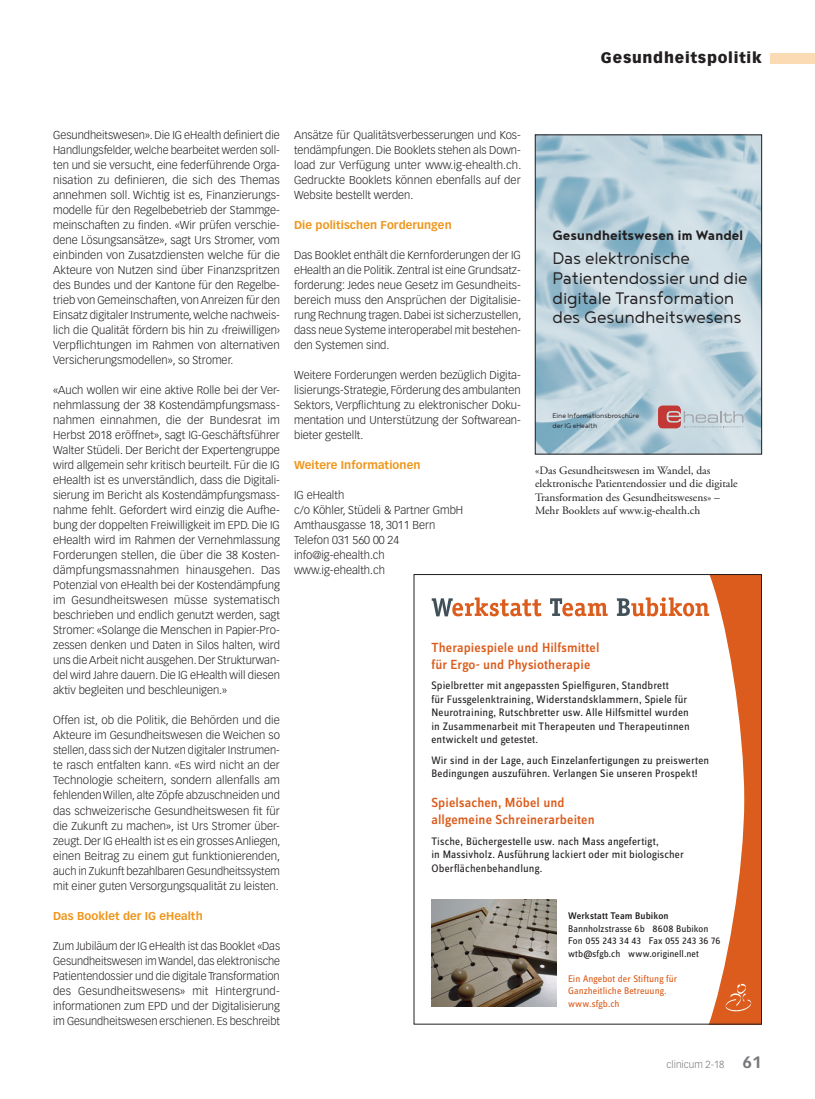
<style>
.page{position:relative;width:815px;height:1099px;background:#fff}
.page>*{position:absolute;margin:0;border:0;box-sizing:border-box;transform-origin:0 0}
.t1{font:300 20.5px/19.8px "Noyh";letter-spacing:-.01em;color:#231f20}
.t2{font:700 16.75px "Noyh";letter-spacing:-.01em;color:#231f20}
.t3{font:900 15px "Vectora LT Std";letter-spacing:.05em;color:#231f20}
.t4{font:500 13.75px/16.5px "Zine Sans Dis";letter-spacing:.01em;color:#db5c1c}
.Lauftext{font:300 11.25px/15px "Vectora LT Std";color:#231f20;text-align:justify}
.t5{font:11.25px/13.5px "Zine Sans Dis";letter-spacing:.015em;color:#231f20}
.Legende{font:11.25px/13.5px "Adobe Garamond Pro";color:#231f20}
.ZT_GP{font:700 11.25px "Vectora LT Std";letter-spacing:.005em;color:#ee961c}
.t6{font:10px/12.5px "Zine Sans Dis";letter-spacing:.01em;color:#231f20}
.t7{font:10px/12.5px "Zine Sans Dis";letter-spacing:.01em;color:#db5c1c}
.t8{font:300 10px "Vectora LT Std";color:#76787b}
.t9{font:300 8.25px/9.9px "Noyh";letter-spacing:-.01em;color:#231f20}
.s1{font-weight:500}
.s2{font-weight:700;font-size:16.25px}
</style>
<div class="page">
<div style="left:770px;top:53px;width:45px;height:10px;background:#fbdbb3"></div>
<img style="left:537px;top:137px;width:223px;height:315px">
<svg style="left:658px;top:405px;width:86px;height:23px;background:#c5b3b7"></svg>
<div style="left:535px;top:135px;width:227px;height:319px;border:1px solid #231f20"></div>
<img style="left:431px;top:899px;width:126px;height:107px">
<svg style="left:432px;top:597px;width:109px;height:19px"></svg>
<svg style="left:550px;top:598px;width:58px;height:18px"></svg>
<svg style="left:617px;top:574px;width:145px;height:450px"></svg>
<h3 class="t3" style="left:601px;top:49px;width:162px">Gesundheitspolitik</h3>
<p class="Lauftext" style="left:53px;top:128px;width:228px">Gesundheitswesen». Die IG eHealth definiert die Handlungsfelder, welche bearbeitet werden soll&shy;ten und sie versucht, eine federführende Orga&shy;nisation zu definieren, die sich des Themas annehmen soll. Wichtig ist es, Finanzierungs&shy;modelle für den Regelbebetrieb der Stammge&shy;meinschaften zu finden. «Wir prüfen verschie&shy;dene Lösungsansätze», sagt Urs Stromer, vom einbinden von Zusatzdiensten welche für die Akteure von Nutzen sind über Finanzspritzen des Bundes und der Kantone für den Regelbe&shy;trieb von Gemeinschaften, von Anreizen für den Einsatz digitaler Instrumente, welche nachweis&shy;lich die Qualität fördern bis hin zu ‹freiwilligen› Verpflichtungen im Rahmen von alternativen Versicherungsmodellen», so Stromer.</p>
<p class="Lauftext" style="left:53px;top:383px;width:228px">«Auch wollen wir eine aktive Rolle bei der Ver&shy;nehmlassung der 38 Kostendämpfungsmass&shy;nahmen einnahmen, die der Bundesrat im Herbst 2018 eröffnet», sagt IG-Geschäftsführer Walter Stüdeli. Der Bericht der Expertengruppe wird allgemein sehr kritisch beurteilt. Für die IG eHealth ist es unverständlich, dass die Digitali&shy;sierung im Bericht als Kostendämpfungsmass&shy;nahme fehlt. Gefordert wird einzig die Aufhe&shy;bung der doppelten Freiwilligkeit im EPD. Die IG eHealth wird im Rahmen der Vernehmlassung Forderungen stellen, die über die 38 Kosten&shy;dämpfungsmassnahmen hinausgehen. Das Potenzial von eHealth bei der Kostendämpfung im Gesundheitswesen müsse systematisch beschrieben und endlich genutzt werden, sagt Stromer: «Solange die Menschen in Papier-Pro&shy;zessen denken und Daten in Silos halten, wird uns die Arbeit nicht ausgehen. Der Strukturwan&shy;del wird Jahre dauern. Die IG eHealth will diesen aktiv begleiten und beschleunigen.»</p>
<p class="Lauftext" style="left:53px;top:713px;width:229px">Offen ist, ob die Politik, die Behörden und die Akteure im Gesundheitswesen die Weichen so stellen, dass sich der Nutzen digitaler Instrumen&shy;te rasch entfalten kann. «Es wird nicht an der Technologie scheitern, sondern allenfalls am fehlenden Willen, alte Zöpfe abzuschneiden und das schweizerische Gesundheitswesen fit für die Zukunft zu machen», ist Urs Stromer über&shy;zeugt. Der IG eHealth ist es ein grosses Anliegen, einen Beitrag zu einem gut funktionierenden, auch in Zukunft bezahlbaren Gesundheitssystem mit einer guten Versorgungsqualität zu leisten.</p>
<p class="ZT_GP" style="left:53px;top:908px;width:151px">Das Booklet der IG eHealth</p>
<p class="Lauftext" style="left:53px;top:938px;width:228px">Zum Jubiläum der IG eHealth ist das Booklet «Das Gesundheitswesen im Wandel, das elektronische Patientendossier und die digitale Transformation des Gesundheitswesens» mit Hintergrund&shy;informationen zum EPD und der Digitalisierung im Gesundheitswesen erschienen. Es beschreibt</p>
<p class="Lauftext" style="left:294px;top:128px;width:229px">Ansätze für Qualitätsverbesserungen und Kos&shy;tendämpfungen. Die Booklets stehen als Down&shy;load zur Verfügung unter www.ig-ehealth.ch.<br>Gedruckte Booklets können ebenfalls auf der Website bestellt werden.</p>
<p class="ZT_GP" style="left:294px;top:218px;width:159px">Die politischen Forderungen</p>
<p class="Lauftext" style="left:294px;top:248px;width:229px">Das Booklet enthält die Kernforderungen der IG eHealth an die Politik. Zentral ist eine Grundsatz&shy;forderung: Jedes neue Gesetz im Gesundheits&shy;bereich muss den Ansprüchen der Digitalisie&shy;rung Rechnung tragen. Dabei ist sicherzustellen, dass neue Systeme interoperabel mit bestehen&shy;den Systemen sind.</p>
<p class="Lauftext" style="left:294px;top:368px;width:228px">Weitere Forderungen werden bezüglich Digita&shy;lisierungs-Strategie, Förderung des ambulanten Sektors, Verpflichtung zu elektronischer Doku&shy;mentation und Unterstützung der Softwarean&shy;bieter gestellt.</p>
<p class="ZT_GP" style="left:294px;top:458px;width:128px">Weitere Informationen</p>
<p class="Lauftext" style="left:294px;top:488px;width:52px">IG eHealth</p>
<p class="Lauftext" style="left:294px;top:503px;width:171px">c/o Köhler, Stüdeli &amp; Partner GmbH</p>
<p class="Lauftext" style="left:294px;top:518px;width:143px">Amthausgasse 18, 3011 Bern</p>
<p class="Lauftext" style="left:294px;top:533px;width:107px">Telefon 031 560 00 24</p>
<p class="Lauftext" style="left:294px;top:548px;width:92px">info@ig-ehealth.ch</p>
<p class="Lauftext" style="left:294px;top:563px;width:92px">www.ig-ehealth.ch</p>
<p class="t2" style="left:552px;top:225px;width:193px">Gesundheitswesen im Wandel</p>
<p class="t1" style="left:552px;top:248px;width:197px">Das elektronische<br>Patientendossier und die digitale Transformation des Gesundheitswesens</p>
<p class="t9" style="left:552px;top:410px;width:88px">Eine Informationsbroschüre der IG eHealth</p>
<p class="Legende" style="left:535px;top:464px;width:204px">«Das Gesundheitswesen im Wandel, das elektronische Patientendossier und die digitale Transformation des Gesundheitswesens» – Mehr Booklets auf www.ig-ehealth.ch</p>
<p class="t4" style="left:431px;top:640px;width:170px">Therapiespiele und Hilfsmittel für Ergo- und Physiotherapie</p>
<p class="t5" style="left:431px;top:679px;width:260px">Spielbretter mit angepassten Spielfiguren, Standbrett<br>für Fussgelenktraining, Widerstandsklammern, Spiele für Neurotraining, Rutschbretter usw. Alle Hilfsmittel wurden in Zusammenarbeit mit Therapeuten und Therapeutinnen entwickelt und getestet.</p>
<p class="t5" style="left:431px;top:754px;width:279px">Wir sind in der Lage, auch Einzelanfertigungen zu preiswerten<br>Bedingungen auszuführen. Verlangen Sie unseren Prospekt!</p>
<p class="t4" style="left:431px;top:795px;width:165px">Spielsachen, Möbel und allgemeine Schreinerarbeiten</p>
<p class="t5" style="left:431px;top:834px;width:254px">Tische, Büchergestelle usw. nach Mass angefertigt,<br>in Massivholz. Ausführung lackiert oder mit biologischer<br>Oberflächenbehandlung.</p>
<p class="t6" style="left:568px;top:910px;width:154px"><span class="s1">Werkstatt Team Bubikon<br></span>Bannholzstrasse 6b 8608 Bubikon<br>Fon 055 243 34 43 Fax 055 243 36 76 wtb@sfgb.ch www.originell.net</p>
<p class="t7" style="left:568px;top:972px;width:111px">Ein Angebot der Stiftung für<br>Ganzheitliche Betreuung. www.sfgb.ch</p>
<p class="t8" style="left:667px;top:1058px;width:97px">clinicum 2-18 <span class="s2">61</span></p>
</div>
